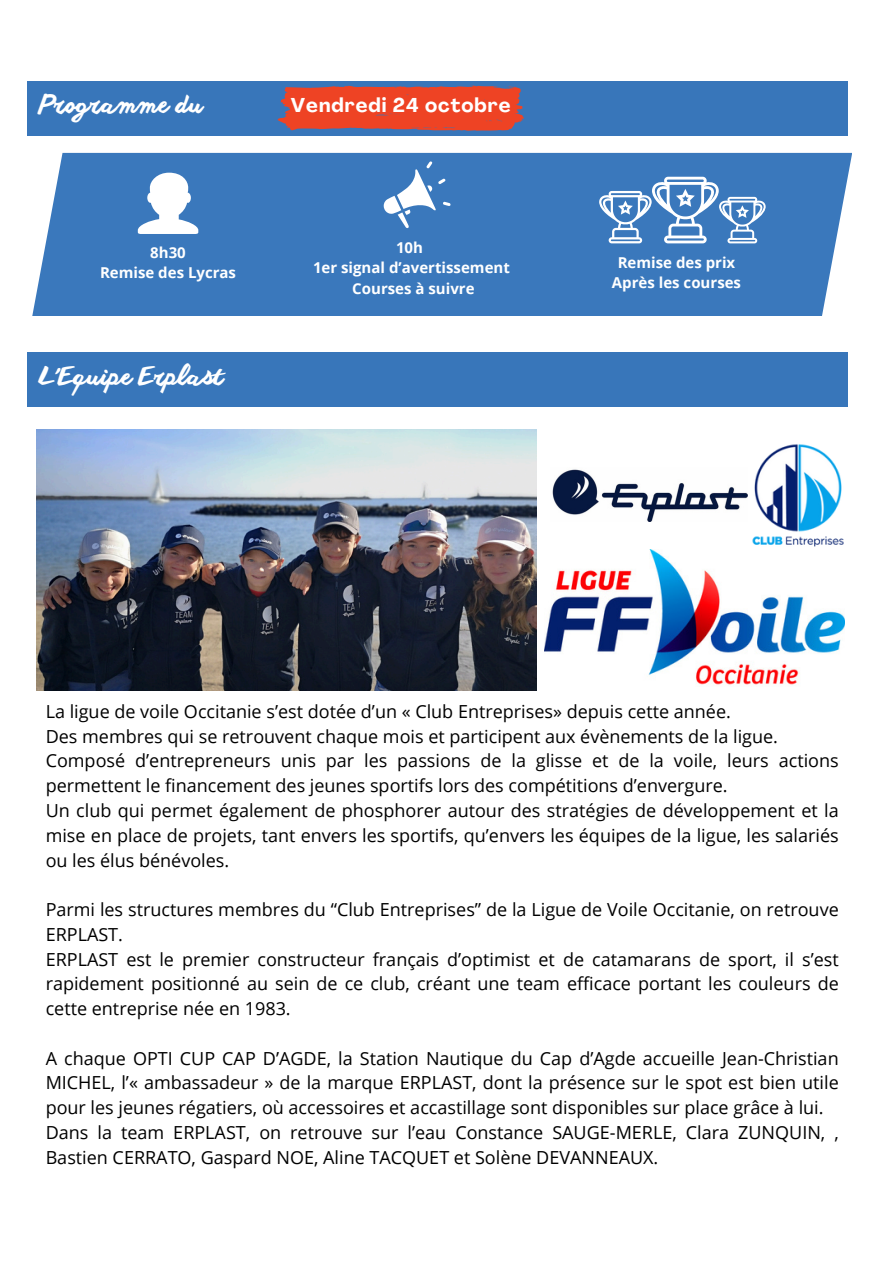
<style>
.page{position:relative;width:894px;height:1264px;background:#fff}
.page>*{position:absolute;margin:0;border:0;box-sizing:border-box;transform-origin:0 0}
.t1{font:24px "Anothershabby";color:#fff}
.t2{font:700 19.8px "Agrandir";letter-spacing:.05em;color:#fff}
.t3{font:18px/24.8px "Open Sans";color:#000}
.t4{font:700 15px "Open Sans";color:#fff}
</style>
<div class="page">
<div style="left:27px;top:81px;width:819px;height:55px;background:#3876ba"></div>
<svg style="left:277px;top:85px;width:247px;height:46px"></svg>
<div style="left:32px;top:153px;width:819px;height:163px;background:#3a78bc"></div>
<svg style="left:383px;top:161px;width:67px;height:67px"></svg>
<svg style="left:138px;top:173px;width:60px;height:61px"></svg>
<svg style="left:599px;top:177px;width:166px;height:66px"></svg>
<img style="left:37px;top:429px;width:499px;height:261px">
<img style="left:552px;top:469px;width:194px;height:53px">
<img style="left:746px;top:444px;width:98px;height:103px">
<img style="left:544px;top:549px;width:299px;height:136px">
<div style="left:27px;top:352px;width:819px;height:55px;background:#3876ba"></div>
<h1 class="t1" style="left:39px;top:92px;width:165px">Programme du</h1>
<p class="t4" style="left:150px;top:242px;width:37px">8h30</p>
<p class="t4" style="left:100px;top:262px;width:137px">Remise des Lycras</p>
<p class="t1" style="left:39px;top:363px;width:186px">L’Equipe Erplast</p>
<p class="t2" style="left:291px;top:98px;width:221px">Vendredi 24 octobre</p>
<p class="t4" style="left:396px;top:237px;width:28px">10h</p>
<h2 class="t4" style="left:313px;top:257px;width:198px">1er signal d’avertissement</h2>
<p class="t4" style="left:352px;top:278px;width:124px">Courses à suivre</p>
<p class="t4" style="left:617px;top:252px;width:119px">Remise des prix</p>
<p class="t4" style="left:611px;top:272px;width:131px">Après les courses</p>
<p class="t3" style="left:46px;top:698px;width:794px">La ligue de voile Occitanie s’est dotée d’un « Club Entreprises» depuis cette année.<br>Des membres qui se retrouvent chaque mois et participent aux évènements de la ligue.<br>Composé d’entrepreneurs unis par les passions de la glisse et de la voile, leurs actions permettent le financement des jeunes sportifs lors des compétitions d’envergure.<br>Un club qui permet également de phosphorer autour des stratégies de développement et la mise en place de projets, tant envers les sportifs, qu’envers les équipes de la ligue, les salariés ou les élus bénévoles.</p>
<p class="t3" style="left:46px;top:896px;width:794px">Parmi les structures membres du “Club Entreprises” de la Ligue de Voile Occitanie, on retrouve ERPLAST.<br>ERPLAST est le premier constructeur français d’optimist et de catamarans de sport, il s’est rapidement positionné au sein de ce club, créant une team efficace portant les couleurs de cette entreprise née en 1983.</p>
<h1 class="t3" style="left:46px;top:1045px;width:794px">A chaque OPTI CUP CAP D’AGDE, la Station Nautique du Cap d’Agde accueille Jean-Christian MICHEL, l’« ambassadeur » de la marque ERPLAST, dont la présence sur le spot est bien utile pour les jeunes régatiers, où accessoires et accastillage sont disponibles sur place grâce à lui.<br>Dans la team ERPLAST, on retrouve sur l’eau Constance SAUGE-MERLE, Clara ZUNQUIN, , Bastien CERRATO, Gaspard NOE, Aline TACQUET et Solène DEVANNEAUX.</h1>
</div>
